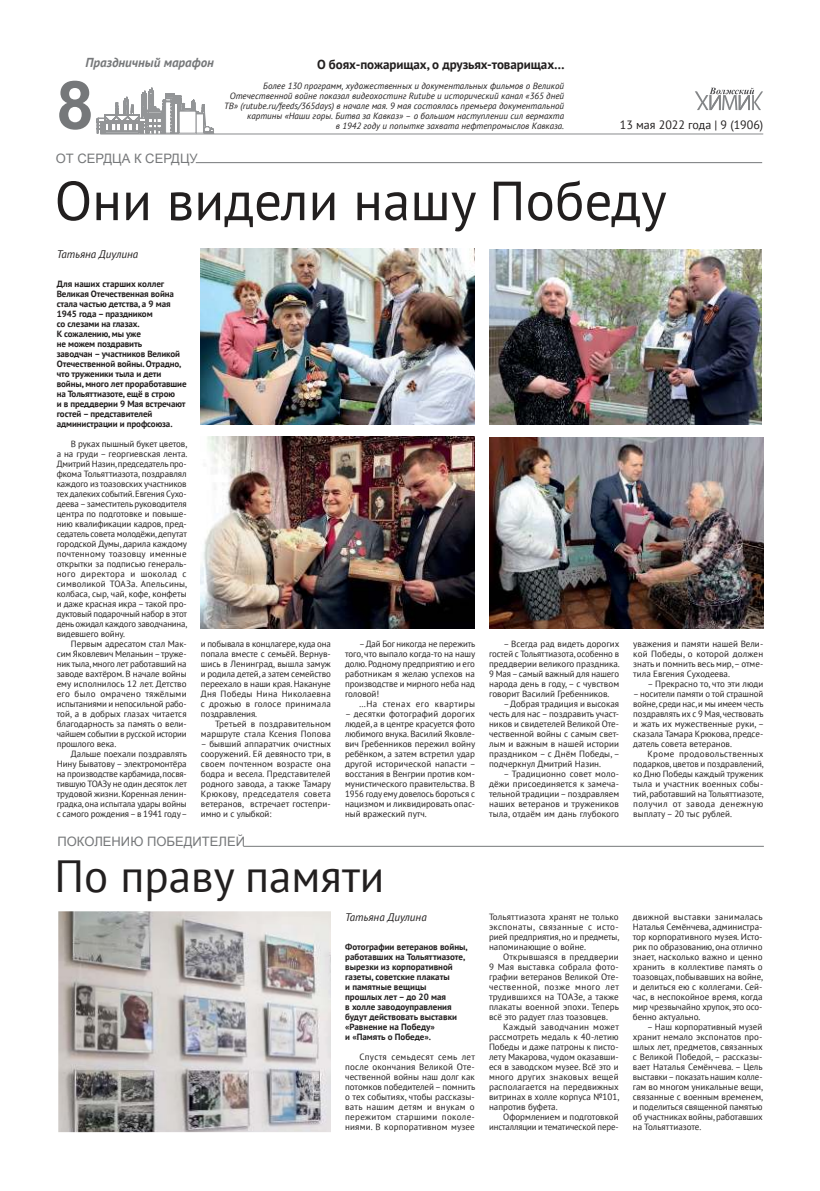
<style>
.page{position:relative;width:820px;height:1191px;background:#fff}
.page>*{position:absolute;margin:0;border:0;box-sizing:border-box;transform-origin:0 0}
.t1{font:700 67px "Arial";color:#76787a}
.t2{font:55px "PT Sans";color:#221f1f}
.t3{font:45px "PT Sans";color:#221f1f}
.t4{font:700 13px "PT Sans";letter-spacing:-.005em;color:#221f1f}
.t5{font:13px "Arial";color:#76787a}
.t6{font:italic 700 13px "PT Sans";color:#76787a}
.t7{font:12px "PT Sans";color:#221f1f}
.t8{font:italic 11px "PT Sans";color:#221f1f}
.t9{font:9px/10px "PT Sans";color:#221f1f;text-align:justify}
.t10{font:700 9px/10px "PT Sans";letter-spacing:-.01em;color:#221f1f}
.t11{font:italic 9px/10px "PT Sans";color:#221f1f;text-align:right}
.t12{font:9px "PT Sans";letter-spacing:.045em;color:#221f1f}
</style>
<div class="page">
<hr style="left:100px;top:134px;width:663px;height:1px;background:#898b8e">
<hr style="left:196px;top:162px;width:565px;height:1px;background:#76787a">
<svg style="left:96px;top:87px;width:118px;height:46px"></svg>
<svg style="left:695px;top:88px;width:67px;height:22px"></svg>
<hr style="left:243px;top:846px;width:520px;height:1px;background:#76787a">
<img style="left:489px;top:249px;width:272px;height:176px">
<img style="left:489px;top:437px;width:274px;height:191px">
<img style="left:200px;top:436px;width:274px;height:192px">
<img style="left:58px;top:911px;width:273px;height:221px">
<img style="left:201px;top:248px;width:273px;height:177px">
<h3 class="t6" style="left:86px;top:54px;width:130px">Праздничный марафон</h3>
<h1 class="t1" style="left:56px;top:67px;width:39px">8</h1>
<h3 class="t4" style="left:317px;top:56px;width:249px">О боях-пожарищах, о друзьях-товарищах…</h3>
<p class="t11" style="left:224px;top:81px;width:341px">Более 130 программ, художественных и документальных фильмов о Великой Отечественной войне показал видеохостинг Rutube и исторический канал «365 дней ТВ» (rutube.ru/feeds/365days) в начале мая. 9 мая состоялась премьера документальной картины «Наши горы. Битва за Кавказ» – о большом наступлении сил вермахта<br>в 1942 году и попытке захвата нефтепромыслов Кавказа.</p>
<h3 class="t7" style="left:619px;top:117px;width:145px">13 мая 2022 года | 9 (1906)</h3>
<h3 class="t5" style="left:56px;top:149px;width:143px">ОТ СЕРДЦА К СЕРДЦУ</h3>
<h2 class="t2" style="left:55px;top:165px;width:613px">Они видели нашу Победу</h2>
<p class="t8" style="left:57px;top:247px;width:83px">Татьяна Диулина</p>
<p class="t10" style="left:57px;top:278px;width:131px">Для наших старших коллег<br>Великая Отечественная война стала частью детства, а 9 мая<br>1945 года – праздником<br>со слезами на глазах.<br>К сожалению, мы уже<br>не можем поздравить<br>заводчан – участников Великой<br>Отечественной войны. Отрадно, что труженики тыла и дети войны, много лет проработавшие на Тольяттиазоте, ещё в строю<br>и в преддверии 9 Мая встречают гостей – представителей администрации и профсоюза.</p>
<p class="t9" style="left:57px;top:438px;width:132px;text-indent:14px">В руках пышный букет цветов, а на груди – георгиевская лента.<br>Дмитрий Назин, председатель про&shy;фкома Тольяттиазота, поздравлял каждого из тоазовских участников тех далеких событий. Евгения Сухо&shy;деева – заместитель руководителя центра по подготовке и повыше&shy;нию квалификации кадров, пред&shy;седатель совета молодёжи, депутат городской Думы, дарила каждому почтенному тоазовцу именные открытки за подписью генераль&shy;ного директора и шоколад с символикой ТОАЗа. Апельсины, колбаса, сыр, чай, кофе, конфеты и даже красная икра – такой про&shy;дуктовый подарочный набор в этот день ожидал каждого заводчанина, видевшего войну.</p>
<p class="t9" style="left:57px;top:638px;width:131px;text-indent:14px">Первым адресатом стал Мак&shy;сим Яковлевич Меланьин – труже&shy;ник тыла, много лет работавший на заводе вахтёром. В начале войны ему исполнилось 12 лет. Детство его было омрачено тяжёлыми испытаниями и непосильной рабо&shy;той, а в добрых глазах читается благодарность за память о вели&shy;чайшем событии в русской истории прошлого века.</p>
<p class="t9" style="left:57px;top:748px;width:132px;text-indent:14px">Дальше поехали поздравлять Нину Быватову – электромонтёра на производстве карбамида, посвя&shy;тившую ТОАЗу не один десяток лет трудовой жизни. Коренная ленин&shy;градка, она испытала удары войны с самого рождения – в 1941 году –</p>
<p class="t9" style="left:201px;top:638px;width:131px">и побывала в концлагере, куда она попала вместе с семьёй. Вернув&shy;шись в Ленинград, вышла замуж и родила детей, а затем семейство переехало в наши края. Накануне Дня Победы Нина Николаевна с дрожью в голосе принимала поздравления.</p>
<p class="t9" style="left:201px;top:718px;width:131px;text-align:right">Третьей в поздравительном маршруте стала Ксения Попова</p>
<p class="t9" style="left:201px;top:738px;width:132px">– бывший аппаратчик очистных сооружений. Ей девяносто три, в своем почтенном возрасте она бодра и весела. Представителей родного завода, а также Тамару Крюкову, председателя совета ветеранов, встречает гостепри&shy;имно и с улыбкой:</p>
<h3 class="t5" style="left:57px;top:833px;width:189px">ПОКОЛЕНИЮ ПОБЕДИТЕЛЕЙ</h3>
<p class="t9" style="left:345px;top:638px;width:132px;text-indent:14px">– Дай Бог никогда не пережить того, что выпало когда-то на нашу долю. Родному предприятию и его работникам я желаю успехов на производстве и мирного неба над головой!</p>
<p class="t12" style="left:359px;top:698px;width:117px">…На стенах его квартиры</p>
<p class="t9" style="left:345px;top:708px;width:132px">– десятки фотографий дорогих людей, а в центре красуется фото любимого внука. Василий Яковле&shy;вич Гребенников пережил войну ребёнком, а затем встретил удар другой исторической напасти – восстания в Венгрии против ком&shy;мунистического правительства. В 1956 году ему довелось бороться с нацизмом и ликвидировать опас&shy;ный вражеский путч.</p>
<h3 class="t3" style="left:55px;top:847px;width:331px">По праву памяти</h3>
<p class="t8" style="left:345px;top:910px;width:83px">Татьяна Диулина</p>
<p class="t10" style="left:345px;top:942px;width:124px">Фотографии ветеранов войны, работавших на Тольяттиазоте, вырезки из корпоративной газеты, советские плакаты<br>и памятные вещицы<br>прошлых лет – до 20 мая<br>в холле заводоуправления будут действовать выставки «Равнение на Победу»<br>и «Память о Победе».</p>
<p class="t9" style="left:345px;top:1052px;width:131px;text-indent:14px">Спустя семьдесят семь лет после окончания Великой Оте&shy;чественной войны наш долг как потомков победителей – помнить о тех событиях, чтобы рассказы&shy;вать нашим детям и внукам о пережитом старшими поколе&shy;ниями. В корпоративном музее</p>
<p class="t9" style="left:489px;top:638px;width:132px;text-indent:14px">– Всегда рад видеть дорогих гостей с Тольяттиазота, особенно в преддверии великого праздника.<br>9 Мая – самый важный для нашего народа день в году, – с чувством говорит Василий Гребенников.</p>
<p class="t9" style="left:489px;top:698px;width:132px;text-indent:14px">– Добрая традиция и высокая честь для нас – поздравить участ&shy;ников и свидетелей Великой Оте&shy;чественной войны с самым свет&shy;лым и важным в нашей истории праздником – с Днём Победы, – подчеркнул Дмитрий Назин.</p>
<p class="t9" style="left:489px;top:768px;width:131px;text-indent:14px">– Традиционно совет моло&shy;дёжи присоединяется к замеча&shy;тельной традиции – поздравляем наших ветеранов и тружеников тыла, отдаём им дань глубокого</p>
<p class="t9" style="left:633px;top:638px;width:131px">уважения и памяти нашей Вели&shy;кой Победы, о которой должен знать и помнить весь мир, – отме&shy;тила Евгения Суходеева.</p>
<p class="t9" style="left:647px;top:678px;width:117px">– Прекрасно то, что эти люди</p>
<p class="t9" style="left:633px;top:688px;width:132px">– носители памяти о той страшной войне, среди нас, и мы имеем честь поздравлять их с 9 Мая, чествовать и жать их мужественные руки, – сказала Тамара Крюкова, предсе&shy;датель совета ветеранов.</p>
<p class="t9" style="left:633px;top:748px;width:132px;text-indent:14px">Кроме продовольственных подарков, цветов и поздравлений, ко Дню Победы каждый труженик тыла и участник военных собы&shy;тий, работавший на Тольяттиазоте, получил от завода денежную выплату – 20 тыс рублей.</p>
<p class="t9" style="left:489px;top:912px;width:132px">Тольяттиазота хранят не только экспонаты, связанные с исто&shy;рией предприятия, но и предметы, напоминающие о войне.</p>
<p class="t9" style="left:489px;top:952px;width:131px;text-indent:14px">Открывшаяся в преддверии 9 Мая выставка собрала фото&shy;графии ветеранов Великой Оте&shy;чественной, позже много лет трудившихся на ТОАЗе, а также плакаты военной эпохи. Теперь всё это радует глаз тоазовцев.</p>
<p class="t9" style="left:489px;top:1022px;width:132px;text-indent:14px">Каждый заводчанин может рассмотреть медаль к 40-летию Победы и даже патроны к писто&shy;лету Макарова, чудом оказавши&shy;еся в заводском музее. Всё это и много других знаковых вещей располагается на передвижных витринах в холле корпуса №101, напротив буфета.</p>
<p class="t9" style="left:489px;top:1112px;width:131px;text-align:right">Оформлением и подготовкой инсталляции и тематической пере-</p>
<p class="t9" style="left:632px;top:912px;width:132px">движной выставки занималась Наталья Семёнчева, администра&shy;тор корпоративного музея. Исто&shy;рик по образованию, она отлично знает, насколько важно и ценно хранить в коллективе память о тоазовцах, побывавших на войне, и делиться ею с коллегами. Сей&shy;час, в неспокойное время, когда мир чрезвычайно хрупок, это осо&shy;бенно актуально.</p>
<p class="t9" style="left:632px;top:1022px;width:132px;text-indent:14px">– Наш корпоративный музей хранит немало экспонатов про&shy;шлых лет, предметов, связанных с Великой Победой, – рассказы&shy;вает Наталья Семёнчева. – Цель выставки – показать нашим колле&shy;гам во многом уникальные вещи, связанные с военным временем, и поделиться священной памятью об участниках войны, работавших на Тольяттиазоте.</p>
</div>
